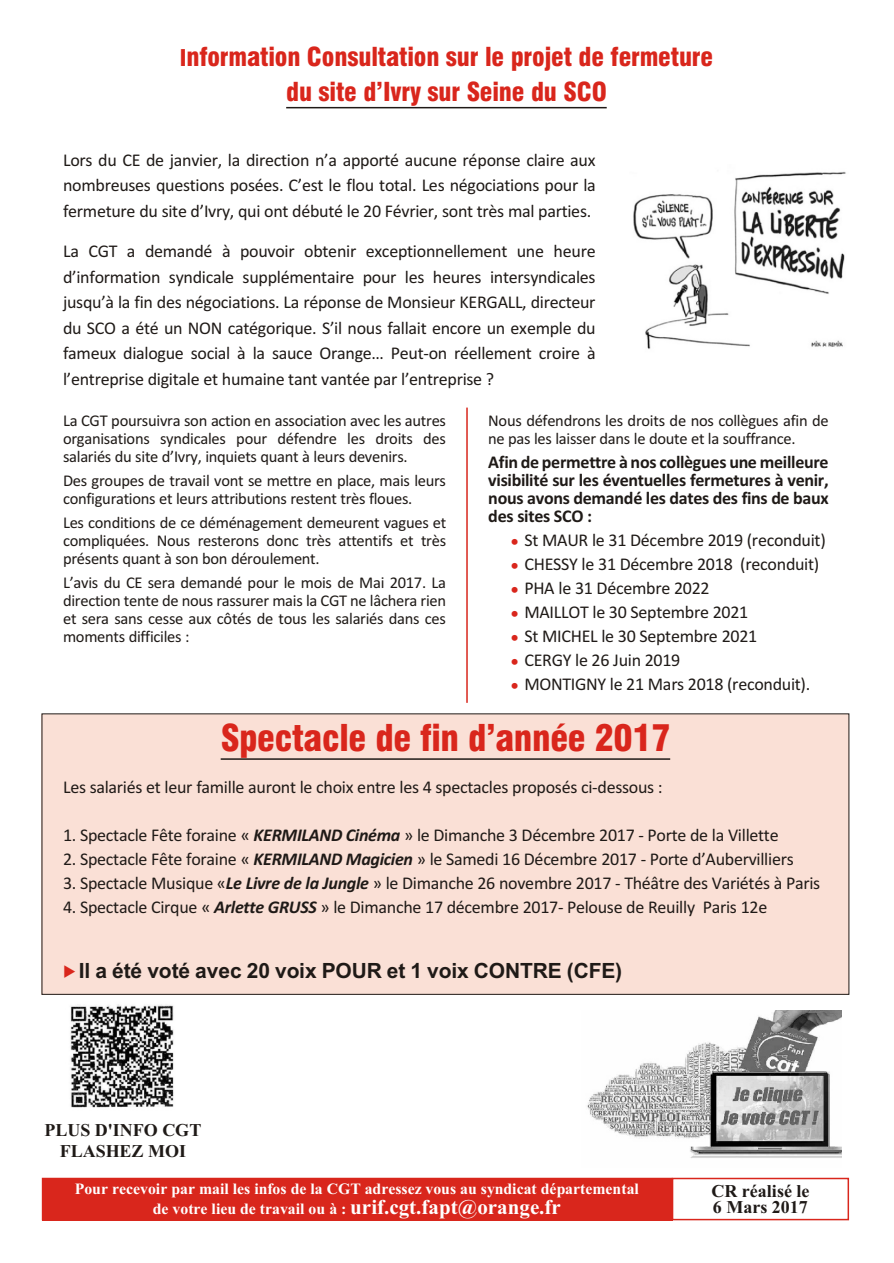
<style>
.page{position:relative;width:894px;height:1263px;background:#fff}
.page>*{position:absolute;margin:0;border:0;box-sizing:border-box;transform-origin:0 0}
.t1{font:36px "Swis 721 Blk Cn BT";letter-spacing:-.01em;color:#d9261c}
.t2{font:25.5px/34.5px "Swis 721 Blk Cn BT";letter-spacing:-.01em;color:#d9261c;text-align:center}
.t3{font:700 21px "Arial";letter-spacing:-.005em;color:#1f1a17}
.t4{font:18px/25.5px "Calibri";letter-spacing:-.015em;color:#1f1a17;text-align:justify}
.t5{font:700 18px/18px "Calibri";letter-spacing:-.015em;color:#1f1a17;text-align:justify}
.t6{font:700 18px/16.8px "Times New Roman";color:#1f1a17}
.t7{font:16.5px/18px "Calibri";letter-spacing:-.015em;color:#1f1a17;text-align:justify}
.t8{font:700 15.75px/20.1px "Times New Roman";color:#fff;text-align:center}
.s1{font-size:22.5px}
.s2{font-weight:700;font-style:italic}
.s3{color:#d9261c}
.s4{font-size:21px}
</style>
<div class="page">
<div style="left:42px;top:1178px;width:630px;height:42px;background:#d9261c"></div>
<div style="left:672px;top:1178px;width:177px;height:42px;border:2px solid #d9261c"></div>
<hr style="left:286px;top:107px;width:321px;height:1px;background:#1f1a17">
<img style="left:633px;top:171px;width:213px;height:178px">
<hr style="left:466px;top:408px;width:2px;height:295px;background:#d9261c">
<div style="left:42px;top:714px;width:807px;height:280px;background:#fae0d6"></div>
<hr style="left:221px;top:758px;width:449px;height:2px;background:#1f1a17">
<img style="left:70px;top:1004px;width:104px;height:104px">
<img style="left:587px;top:1011px;width:255px;height:147px">
<h2 class="t2" style="left:180px;top:43px;width:535px"><span class="s1">I</span>nfor ma tion Con sul ta tion sur le pro jet de fer me ture du site d’Ivry sur Seine du SCO</h2>
<p class="t4" style="left:63px;top:149px;width:534px">Lors du CE de janvier, la direction n’a apporté aucune réponse claire aux nombreuses questions posées. C’est le flou total. Les négociations pour la fermeture du site d’Ivry, qui ont débuté le 20 Février, sont très mal parties.</p>
<p class="t4" style="left:63px;top:240px;width:534px">La CGT a demandé à pouvoir obtenir exceptionnellement une heure d’information syndicale supplémentaire pour les heures intersyndicales jusqu’à la fin des négociations. La réponse de Monsieur KERGALL, directeur du SCO a été un NON catégorique. S’il nous fallait encore un exemple du fameux dialogue social à la sauce Orange… Peut-on réellement croire à l’entreprise digitale et humaine tant vantée par l’entreprise ?</p>
<p class="t7" style="left:63px;top:412px;width:384px">La CGT poursuivra son action en association avec les autres organisations syndicales pour défendre les droits des salariés du site d’Ivry, inquiets quant à leurs devenirs.</p>
<p class="t7" style="left:63px;top:472px;width:385px">Des groupes de travail vont se mettre en place, mais leurs configurations et leurs attributions restent très floues.</p>
<p class="t7" style="left:63px;top:514px;width:385px">Les conditions de ce déménagement demeurent vagues et compliquées. Nous resterons donc très attentifs et très présents quant à son bon déroulement.</p>
<p class="t7" style="left:63px;top:574px;width:385px">L’avis du CE sera demandé pour le mois de Mai 2017. La direction tente de nous rassurer mais la CGT ne lâchera rien et sera sans cesse aux côtés de tous les salariés dans ces moments difficiles :</p>
<p class="t7" style="left:488px;top:412px;width:342px">Nous défendrons les droits de nos collègues afin de ne pas les laisser dans le doute et la souffrance.</p>
<p class="t5" style="left:488px;top:454px;width:342px">Afin de permettre à nos collègues une meilleure visibilité sur les éventuelles fermetures à venir, nous avons demandé les dates des fins de baux des sites SCO :</p>
<p class="t4" style="left:524px;top:529px;width:303px;line-height:24px;text-align:left">St MAUR le 31 Décembre 2019 (reconduit)<br>CHESSY le 31 Décembre 2018 (reconduit)<br>PHA le 31 Décembre 2022<br>MAILLOT le 30 Septembre 2021<br>St MICHEL le 30 Septembre 2021<br>CERGY le 26 Juin 2019<br>MONTIGNY le 21 Mars 2018 (reconduit).</p>
<h1 class="t1" style="left:221px;top:724px;width:451px">Spec tacle de fin d’année 2017</h1>
<p class="t4" style="left:63px;top:776px;width:601px">Les salariés et leur famille auront le choix entre les 4 spectacles proposés ci-dessous :</p>
<p class="t4" style="left:63px;top:824px;width:717px">1. Spectacle Fête foraine « <span class="s2">KERMILAND Cinéma</span> » le Dimanche 3 Décembre 2017 - Porte de la Villette</p>
<p class="t4" style="left:63px;top:848px;width:732px">2. Spectacle Fête foraine « <span class="s2">KERMILAND Magicien</span> » le Samedi 16 Décembre 2017 - Porte d’Aubervilliers</p>
<p class="t4" style="left:63px;top:872px;width:759px">3. Spectacle Musique «<span class="s2">Le Livre de la Jungle</span> » le Dimanche 26 novembre 2017 - Théâtre des Variétés à Paris</p>
<p class="t4" style="left:63px;top:896px;width:706px">4. Spectacle Cirque « <span class="s2">Arlette GRUSS</span> » le Dimanche 17 décembre 2017- Pelouse de Reuilly Paris 12e</p>
<p class="t3" style="left:63px;top:963px;width:561px"><span class="s3">◆</span> Il a été voté avec 20 voix POUR et 1 voix CONTRE (CFE)</p>
<p class="t6" style="left:45px;top:1121px;width:158px;line-height:21.3px;text-align:center">PLUS D'INFO CGT<br>FLASHEZ MOI</p>
<p class="t8" style="left:75px;top:1180px;width:566px">Pour recevoir par mail les infos de la CGT adressez vous au syndicat départemental de votre lieu de travail ou à : <span class="s4">urif.cgt.fapt@orange.fr</span></p>
<p class="t6" style="left:711px;top:1184px;width:100px">CR réalisé le<br>6 Mars 2017</p>
</div>
